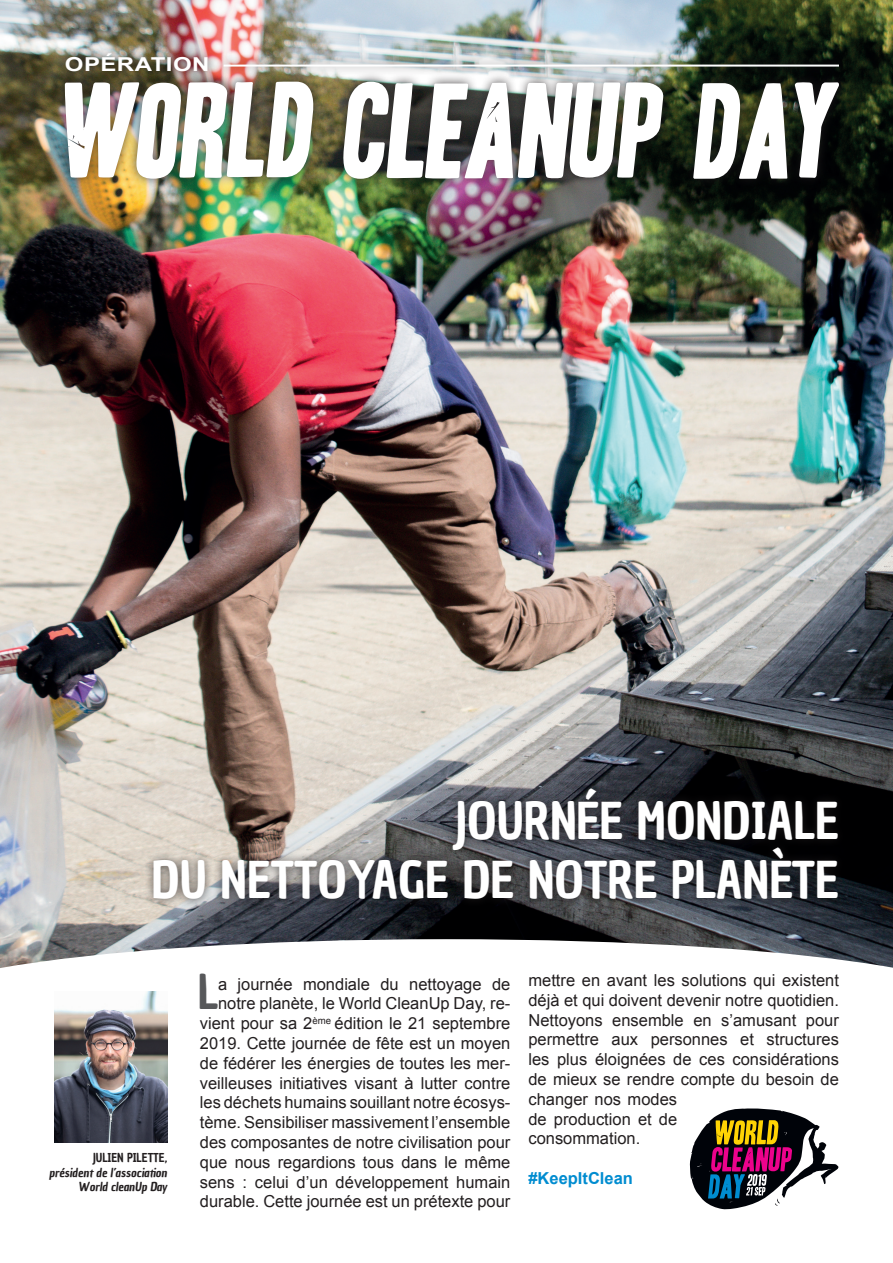
<style>
.page{position:relative;width:893px;height:1263px;background:#fff}
.page>*{position:absolute;margin:0;border:0;box-sizing:border-box;transform-origin:0 0}
.t1{font:49.5px/59.4px "Chau Philomene One";color:#fff;text-align:right}
.t2{font:46.2px "Chau Philomene One";color:#57585a}
.t3{font:700 19.2px "Arial";letter-spacing:.02em;color:#fff;scale:1.25 1}
.t4{font:16.5px/19.8px "Arial";color:#231f20;text-align:right}
.t5{font:700 16.5px "Arial";color:#008cd0}
.t6{font:italic 12px/14.4px "Chau Philomene One";color:#231f20;text-align:right}
.t7{font:12px "Chau Philomene One";color:#231f20}
</style>
<div class="page">
<img style="left:0;top:0;width:893px;height:939px">
<svg style="left:0;top:939px;width:893px;height:271px"></svg>
<img style="left:54px;top:991px;width:113px;height:152px">
<div style="left:144px;top:779px;width:703px;height:130px;background:#231f20;opacity:.75"></div>
<div style="left:55px;top:44px;width:793px;height:145px;background:#231f20;opacity:.75"></div>
<svg style="left:693px;top:83px;width:94px;height:96px"></svg>
<svg style="left:795px;top:82px;width:44px;height:96px"></svg>
<svg style="left:343px;top:82px;width:321px;height:97px"></svg>
<img style="left:65px;top:82px;width:249px;height:97px">
<hr style="left:224px;top:65px;width:615px;height:2px;background:#fff">
<svg style="left:690px;top:1108px;width:149px;height:101px"></svg>
<p class="t3" style="left:65px;top:54px;width:117px">OPÉRATION</p>
<h1 class="t1" style="left:151px;top:792px;width:689px">JOURNÉE MONDIALE<br>DU NETTOYAGE DE NOTRE PLANÈTE</h1>
<p class="t7" style="left:92px;top:1150px;width:76px">JULIEN PILETTE,</p>
<p class="t6" style="left:49px;top:1165px;width:119px">président de l’association<br>World cleanUp Day</p>
<h2 class="t2" style="left:198px;top:962px;width:22px">L</h2>
<p class="t4" style="left:200px;top:974px;width:312px">a journée mondiale du nettoyage de notre planète, le World CleanUp Day, re&shy;vient pour sa 2<sup>ème</sup> édition le 21 septembre 2019. Cette journée de fête est un moyen de fédérer les énergies de toutes les mer&shy;veilleuses initiatives visant à lutter contre les déchets humains souillant notre écosys&shy;tème. Sensibiliser massivement l’ensemble des composantes de notre civilisation pour que nous regardions tous dans le même sens : celui d’un développement humain durable. Cette journée est un prétexte pour</p>
<p class="t4" style="left:528px;top:970px;width:312px;text-align:left">mettre en avant les solutions qui existent déjà et qui doivent devenir notre quotidien.<br>Nettoyons ensemble en s’amusant pour permettre aux personnes et structures les plus éloignées de ces considérations de mieux se rendre compte du besoin de changer nos modes<br>de production et de<br>consommation.</p>
<p class="t5" style="left:528px;top:1169px;width:106px">#KeepItClean</p>
</div>
